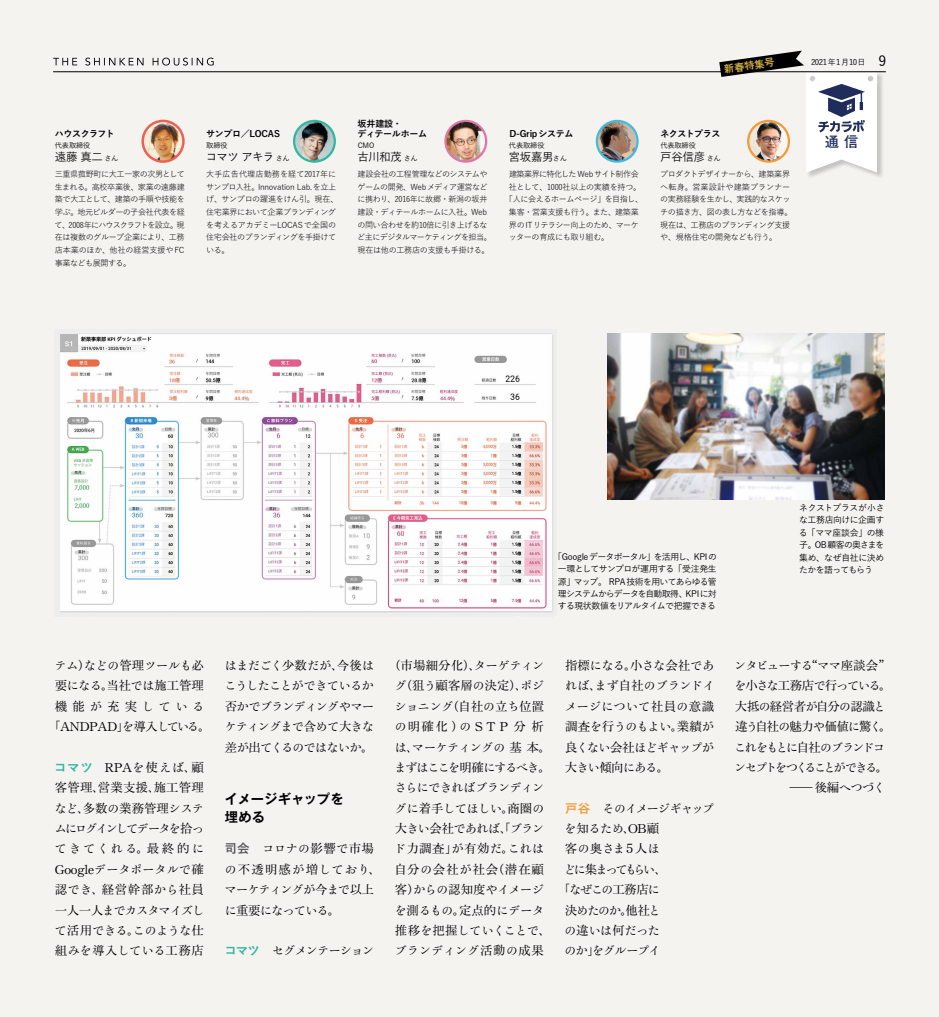
<style>
.page{position:relative;width:939px;height:1017px;background:#f3f0eb}
.page>*{position:absolute;margin:0;border:0;box-sizing:border-box;transform-origin:0 0}
.t1{font:700 14.25px "Futo Go B101 Pr 6 N";color:#1f2c5c}
.t2{font:700 13.25px/17.8px "Gothic MB101 Pr 6 N De";color:#000}
.t3{font:500 12.38px/20.4px "Ro H Min S Kok Pro";letter-spacing:-.055em;color:#000;text-align:justify}
.t4{font:500 12.38px/20.4px "Ro H Min S Kok Pro";letter-spacing:-.035em;color:#000;text-align:center}
.t5{font:500 12.38px/20.4px "Ro H Min S Kok Pro";letter-spacing:-.095em;color:#000}
.t6{font:500 12.38px/20.4px "Ro H Min S Kok Pro";letter-spacing:-.02em;color:#000;text-align:center}
.t7{font:500 12.38px "Ro H Min S Kok Pro";letter-spacing:-.085em;color:#000}
.t8{font:500 12.38px "Ro H Min S Kok Pro";letter-spacing:-.03em;color:#000}
.t9{font:500 12.38px "Ro H Min S Kok Pro";letter-spacing:-.09em;color:#000}
.t10{font:500 12.38px "Ro H Min S Kok Pro";letter-spacing:-.205em;color:#000}
.t11{font:500 12.38px "Ro H Min S Kok Pro";letter-spacing:-.1em;color:#000}
.t12{font:500 12.38px "Ro H Min S Kok Pro";letter-spacing:-.12em;color:#000}
.t13{font:500 12.38px/11.1px "Yu Go";color:#000}
.t14{font:500 11.38px "Yu Go Pr 6 N";letter-spacing:-.03em;color:#000}
.t15{font:10.62px "Midashi Go Pr 6 N MB31";color:#caa846}
.t16{font:700 9px/9.9px "Yu Go Pr 6 N";letter-spacing:-.04em;color:#000}
.t17{font:500 8.88px/12.4px "Yu Go";letter-spacing:-.065em;color:#000;text-align:center}
.t18{font:8.12px/12.6px "Yu Go Pr 6 N";letter-spacing:-.05em;color:#000}
.t19{font:8.12px "Yu Go Pr 6 N";letter-spacing:-.03em;color:#000}
.t20{font:8.12px "Yu Go Pr 6 N";letter-spacing:-.075em;color:#000}
.t21{font:500 8px "Yu Go";letter-spacing:-.01em;color:#000}
.t22{font:500 7.25px "Yu Go Pr 6 N";letter-spacing:-.015em;color:#000}
.s1{font-size:7.25px}
.s2{font-size:14.12px}
.s3{font-family:"Yu Go Pr 6 N";font-weight:700;color:#31b6a0}
.s4{font-family:"Yu Go Pr 6 N";font-weight:700;color:#595757}
.s5{font-family:"Yu Go Pr 6 N";font-weight:700;color:#f39939}
</style>
<div class="page">
<div style="left:806px;top:72px;width:78px;height:107px;background:#000;opacity:.2"></div>
<svg style="left:53px;top:58px;width:161px;height:8px"></svg>
<hr style="left:53px;top:71px;width:833px;height:1px;background:#000">
<img style="left:143px;top:121px;width:40px;height:41px">
<div style="left:141px;top:120px;width:44px;height:43px;border:2px solid #eb6153;border-radius:50%"></div>
<svg style="left:294px;top:121px;width:41px;height:41px"></svg>
<div style="left:293px;top:120px;width:43px;height:43px;border:2px solid #31b6a0;border-radius:50%"></div>
<img style="left:445px;top:121px;width:41px;height:41px;border-radius:20px">
<div style="left:444px;top:120px;width:43px;height:43px;border:2px solid #dc76ab;border-radius:50%"></div>
<svg style="left:597px;top:121px;width:41px;height:41px"></svg>
<div style="left:596px;top:120px;width:43px;height:43px;border:2px solid #3ebde0;border-radius:50%"></div>
<svg style="left:719px;top:51px;width:158px;height:122px"></svg>
<div style="left:747px;top:120px;width:43px;height:43px;border:2px solid #f39939;border-radius:50%"></div>
<img style="left:58px;top:333px;width:495px;height:280px">
<img style="left:607px;top:333px;width:277px;height:166px">
<p class="t16" style="left:55px;top:129px;width:61px">ハウスクラフト</p>
<p class="t22" style="left:55px;top:138px;width:37px">代表取締役</p>
<h3 class="t14" style="left:55px;top:147px;width:65px">遠藤 真二 <span class="s1">さん</span></h3>
<p class="t18" style="left:55px;top:167px;width:132px;text-align:justify">三重県菰野町に大工一家の次男として生まれる。高校卒業後、家業の遠藤建築で大工として、建築の手順や技能を学ぶ。地元ビルダーの子会社代表を経て、2008年にハウスクラフトを設立。現在は複数のグループ企業により、工務店本業のほか、他社の経営支援やFC事業なども展開する。</p>
<p class="t16" style="left:206px;top:129px;width:75px">サンプロ／LOCAS</p>
<p class="t22" style="left:206px;top:138px;width:23px">取締役</p>
<h3 class="t14" style="left:206px;top:147px;width:85px">コマツ アキラ <span class="s1">さん</span></h3>
<p class="t18" style="left:206px;top:167px;width:134px">大手広告代理店勤務を経て2017年にサンプロ入社。Innovation Lab.を立上げ、サンプロの躍進をけん引。現在、住宅業界において企業ブランディングを考えるアカデミーLOCASで全国の住宅会社のブランディングを手掛けている。</p>
<p class="t16" style="left:358px;top:119px;width:71px">坂井建設・<br>ディテールホーム</p>
<p class="t22" style="left:358px;top:139px;width:18px">CMO</p>
<h3 class="t14" style="left:357px;top:147px;width:62px">古川和茂 <span class="s1">さん</span></h3>
<p class="t18" style="left:357px;top:167px;width:136px">建設会社の工程管理などのシステムやゲームの開発、Webメディア運営などに携わり、2016年に故郷・新潟の坂井建設・ディテールホームに入社。Webの問い合わせを約10倍に引き上げるなど主にデジタルマーケティングを担当。現在は他の工務店の支援も手掛ける。</p>
<h3 class="t15" style="left:723px;top:61px;width:53px;rotate:-8deg">新春特集号</h3>
<p class="t21" style="left:811px;top:54px;width:77px">2021年1月10日 <span class="s2">9</span></p>
<p class="t16" style="left:509px;top:129px;width:66px">D-Gripシステム</p>
<p class="t22" style="left:509px;top:138px;width:37px">代表取締役</p>
<h3 class="t14" style="left:509px;top:147px;width:60px">宮坂嘉男<span class="s1">さん</span></h3>
<p class="t20" style="left:509px;top:167px;width:131px">建築業界に特化した Web サイト制作会</p>
<p class="t19" style="left:509px;top:179px;width:134px">社として、1000社以上の実績を持つ。</p>
<p class="t18" style="left:505px;top:192px;width:140px">「人に会えるホームページ」を目指し、</p>
<p class="t18" style="left:509px;top:205px;width:131px">集客・営業支援も行う。また、建築業</p>
<p class="t18" style="left:509px;top:217px;width:131px">界のITリテラシー向上のため、マーケ</p>
<p class="t18" style="left:509px;top:230px;width:102px">ッターの育成にも取り組む。</p>
<p class="t16" style="left:660px;top:129px;width:62px">ネクストプラス</p>
<p class="t22" style="left:660px;top:138px;width:37px">代表取締役</p>
<h3 class="t14" style="left:660px;top:147px;width:62px">戸谷信彦 <span class="s1">さん</span></h3>
<p class="t18" style="left:660px;top:167px;width:134px">プロダクトデザイナーから、建築業界へ転身。営業設計や建築プランナーの実務経験を生かし、実践的なスケッチの描き方、図の表し方などを指導。現在は、工務店のブランディング支援や、規格住宅の開発なども行う。</p>
<h1 class="t1" style="left:825px;top:130px;width:35px">通 信</h1>
<p class="t17" style="left:553px;top:549px;width:165px">「Googleデータポータル」を活用し、KPIの一環としてサンプロが運用する「受注発生源」マップ。 RPA技術を用いてあらゆる管理システムからデータを自動取得、KPIに対する現状数値をリアルタイムで把握できる</p>
<p class="t17" style="left:799px;top:500px;width:87px;text-align:justify">ネクストプラスが小さな工務店向けに企画する「ママ座談会」の様子。OB 顧客の奥さまを集め、なぜ自社に決めたかを語ってもらう</p>
<h3 class="t6" style="left:48px;top:656px;width:164px">テム）などの管理ツールも必要になる。当社では施工管理機能が充実している「ANDPAD」を導入している。</h3>
<h3 class="t3" style="left:54px;top:758px;width:152px"><span class="s3">コマツ</span> RPAを使えば、顧客管理、営業支援、施工管理など、多数の業務管理システムにログインしてデータを拾ってきてくれる。最終的にGoogleデータポータルで確認でき、経営幹部から社員一人一人までカスタマイズして活用できる。このような仕組みを導入している工務店</h3>
<h3 class="t3" style="left:224px;top:656px;width:152px">はまだごく少数だが、今後はこうしたことができているか否かでブランディングやマーケティングまで含めて大きな差が出てくるのではないか。</h3>
<h2 class="t2" style="left:225px;top:790px;width:120px">イメージギャップを埋める</h2>
<h3 class="t3" style="left:224px;top:839px;width:158px;text-align:left"><span class="s4">司会</span>　コロナの影響で市場の不透明感が増しており、マーケティングが今まで以上に重要になっている。</h3>
<h3 class="t7" style="left:224px;top:943px;width:151px"><span class="s3">コマツ</span> セグメンテーション</h3>
<h3 class="t4" style="left:388px;top:656px;width:164px">（市場細分化）、ターゲティング（狙う顧客層の決定）、ポジショニング（自社の立ち位置の明確化 ）の S T P 分 析は、マーケティングの 基 本。まずはここを明確にするべき。さらにできればブランディングに着手してほしい。商圏の大きい会社であれば、「ブランド力調査」が有効だ。これは自分の会社が社会（潜在顧客）からの認知度やイメージを測るもの。定点的にデータ推移を把握していくことで、ブランディング活動の成果</h3>
<h3 class="t3" style="left:565px;top:656px;width:152px">指標になる。小さな会社であれば、まず自社のブランドイメージについて社員の意識調査を行うのもよい。業績が良くない会社ほどギャップが大きい傾向にある。</h3>
<h3 class="t9" style="left:565px;top:800px;width:151px"><span class="s5">戸谷</span> そのイメージギャップ</h3>
<h3 class="t8" style="left:564px;top:821px;width:97px">を知るため、OB顧</h3>
<h3 class="t6" style="left:565px;top:839px;width:96px">客の奥さま５人ほ</h3>
<h3 class="t10" style="left:563px;top:861px;width:105px">どに集まってもらい、</h3>
<h3 class="t11" style="left:558px;top:882px;width:104px">「なぜこの工務店に</h3>
<h3 class="t12" style="left:565px;top:902px;width:97px">決めたのか。他社と</h3>
<h3 class="t8" style="left:564px;top:923px;width:97px">の違いは何だった</h3>
<h3 class="t7" style="left:564px;top:943px;width:98px">のか」をグループイ</h3>
<h3 class="t5" style="left:734px;top:656px;width:159px">ンタビューする“ママ座談会”を小さな工務店で行っている。大抵の経営者が自分の認識と違う自社の魅力や価値に驚く。これをもとに自社のブランドコンセプトをつくることができる。</h3>
<h3 class="t13" style="left:789px;top:790px;width:6px;rotate:-90deg">| |</h3>
<h3 class="t3" style="left:815px;top:778px;width:72px">後編へつづく</h3>
</div>
